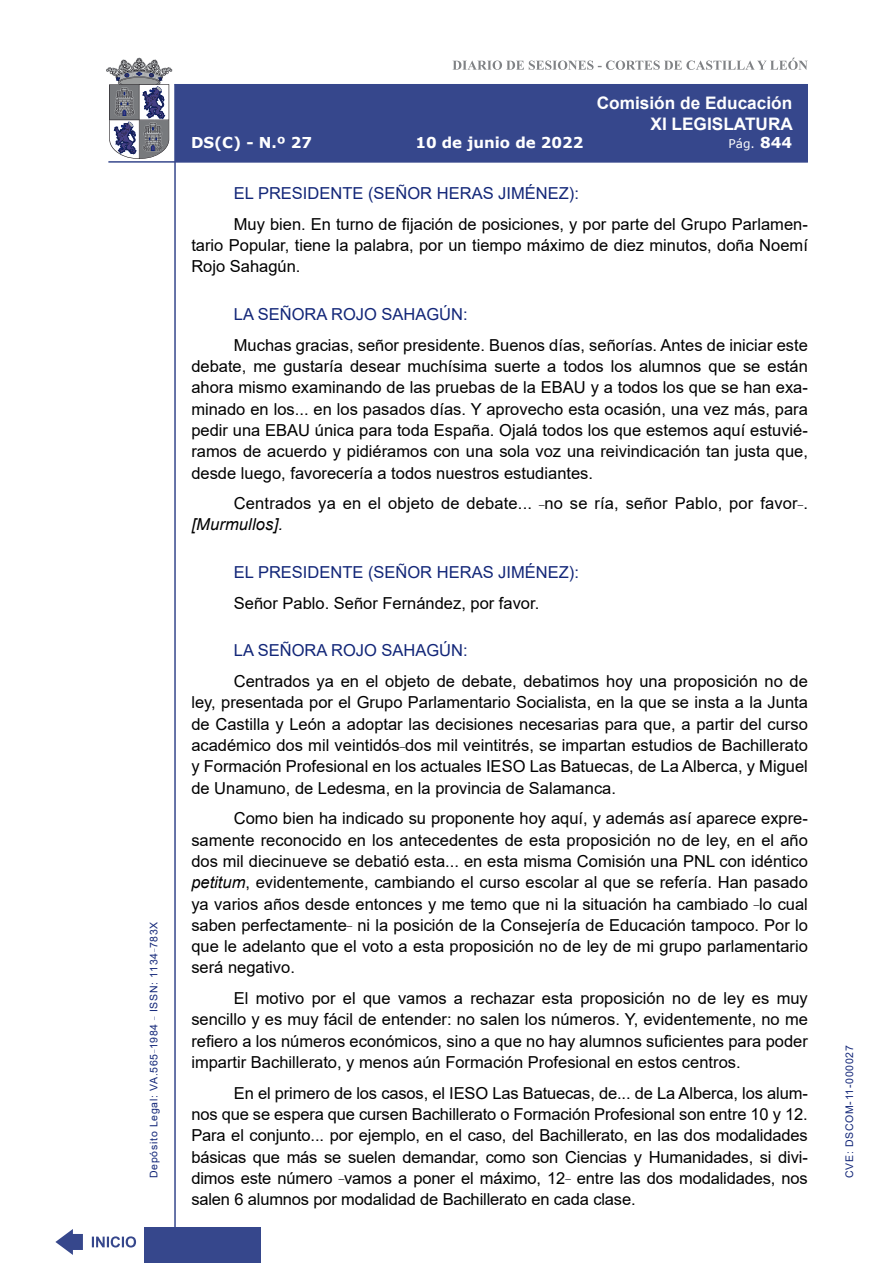
<style>
.page{position:relative;width:893px;height:1263px;background:#fff}
.page>*{position:absolute;margin:0;border:0;box-sizing:border-box;transform-origin:0 0}
.t1{font:700 17.25px/20.7px "Arial";color:#fff;text-align:right}
.t2{font:16.5px/21.3px "Arial";color:#000;text-align:justify}
.Orador{font:16.5px "Arial";color:#122678}
.t3{font:700 15px "Verdana";color:#fff}
.t4{font:12px "Verdana";color:#fff}
.t5{font:10.5px "Arial";letter-spacing:.065em;color:#122678}
.s1{font-weight:700;font-size:15px}
.s2{font-style:italic}
</style>
<div class="page">
<svg style="left:452px;top:58px;width:356px;height:12px"></svg>
<hr style="left:174px;top:84px;width:2px;height:1179px;background:#36478c">
<div style="left:144px;top:1227px;width:117px;height:36px;background:#36478c"></div>
<div style="left:175px;top:84px;width:633px;height:78px;background:#36478c"></div>
<hr style="left:108px;top:161px;width:700px;height:2px;background:#36478c">
<svg style="left:92px;top:1236px;width:44px;height:11px"></svg>
<svg style="left:55px;top:1229px;width:28px;height:26px"></svg>
<svg style="left:106px;top:58px;width:66px;height:101px"></svg>
<p class="t5" style="left:146px;top:1178px;width:258px;rotate:-90deg">Depósito Legal: VA.565<sup>_</sup>1984 <sup>_</sup> ISSN: 1134<sup>_</sup>783X</p>
<p class="t1" style="left:597px;top:93px;width:198px">Comisión de Educación<br>XI LEGISLATURA</p>
<p class="t3" style="left:191px;top:132px;width:123px">DS(C) - N.º 27</p>
<p class="t3" style="left:415px;top:132px;width:170px">10 de junio de 2022</p>
<p class="t4" style="left:729px;top:135px;width:65px">Pág. <span class="s1">844</span></p>
<p class="Orador" style="left:234px;top:182px;width:347px">EL PRESIDENTE (SEÑOR HERAS JIMÉNEZ):</p>
<p class="t2" style="left:191px;top:213px;width:618px;text-indent:43px">Muy bien. En turno de fijación de posiciones, y por parte del Grupo Parlamen&shy;tario Popular, tiene la palabra, por un tiempo máximo de diez minutos, doña Noemí Rojo Sahagún.</p>
<p class="Orador" style="left:234px;top:303px;width:235px">LA SEÑORA ROJO SAHAGÚN:</p>
<p class="t2" style="left:191px;top:334px;width:618px;text-indent:43px">Muchas gracias, señor presidente. Buenos días, señorías. Antes de iniciar este debate, me gustaría desear muchísima suerte a todos los alumnos que se están ahora mismo examinando de las pruebas de la EBAU y a todos los que se han exa&shy;minado en los... en los pasados días. Y aprovecho esta ocasión, una vez más, para pedir una EBAU única para toda España. Ojalá todos los que estemos aquí estuvié&shy;ramos de acuerdo y pidiéramos con una sola voz una reivindicación tan justa que, desde luego, favorecería a todos nuestros estudiantes.</p>
<p class="t2" style="left:191px;top:493px;width:618px;text-indent:43px">Centrados ya en el objeto de debate... <sup>_</sup>no se ría, señor Pablo, por favor<sup>_</sup>. <span class="s2">[Murmullos].</span></p>
<p class="Orador" style="left:234px;top:561px;width:347px">EL PRESIDENTE (SEÑOR HERAS JIMÉNEZ):</p>
<p class="t2" style="left:234px;top:592px;width:307px">Señor Pablo. Señor Fernández, por favor.</p>
<p class="Orador" style="left:234px;top:639px;width:235px">LA SEÑORA ROJO SAHAGÚN:</p>
<p class="t2" style="left:191px;top:671px;width:618px;text-indent:43px">Centrados ya en el objeto de debate, debatimos hoy una proposición no de ley, presentada por el Grupo Parlamentario Socialista, en la que se insta a la Junta de Castilla y León a adoptar las decisiones necesarias para que, a partir del curso académico dos mil veintidós<sup>_</sup>dos mil veintitrés, se impartan estudios de Bachillerato y Formación Profesional en los actuales IESO Las Batuecas, de La Alberca, y Miguel de Unamuno, de Ledesma, en la provincia de Salamanca.</p>
<p class="t2" style="left:191px;top:808px;width:618px;text-indent:43px">Como bien ha indicado su proponente hoy aquí, y además así aparece expre&shy;samente reconocido en los antecedentes de esta proposición no de ley, en el año dos mil diecinueve se debatió esta... en esta misma Comisión una PNL con idéntico <span class="s2">petitum</span>, evidentemente, cambiando el curso escolar al que se refería. Han pasado ya varios años desde entonces y me temo que ni la situación ha cambiado <sup>_</sup>lo cual saben perfectamente<sup>_</sup> ni la posición de la Consejería de Educación tampoco. Por lo que le adelanto que el voto a esta proposición no de ley de mi grupo parlamentario será negativo.</p>
<p class="t2" style="left:191px;top:987px;width:618px;text-indent:43px">El motivo por el que vamos a rechazar esta proposición no de ley es muy sencillo y es muy fácil de entender: no salen los números. Y, evidentemente, no me refiero a los números económicos, sino a que no hay alumnos suficientes para poder impartir Bachillerato, y menos aún Formación Profesional en estos centros.</p>
<p class="t2" style="left:191px;top:1082px;width:618px;text-indent:43px">En el primero de los casos, el IESO Las Batuecas, de... de La Alberca, los alum&shy;nos que se espera que cursen Bachillerato o Formación Profesional son entre 10 y 12.<br>Para el conjunto... por ejemplo, en el caso, del Bachillerato, en las dos modalidades básicas que más se suelen demandar, como son Ciencias y Humanidades, si divi&shy;dimos este número <sup>_</sup>vamos a poner el máximo, 12<sup>_</sup> entre las dos modalidades, nos salen 6 alumnos por modalidad de Bachillerato en cada clase.</p>
<p class="t5" style="left:842px;top:1178px;width:134px;rotate:-90deg">CVE: DSCOM-11-000027</p>
</div>
